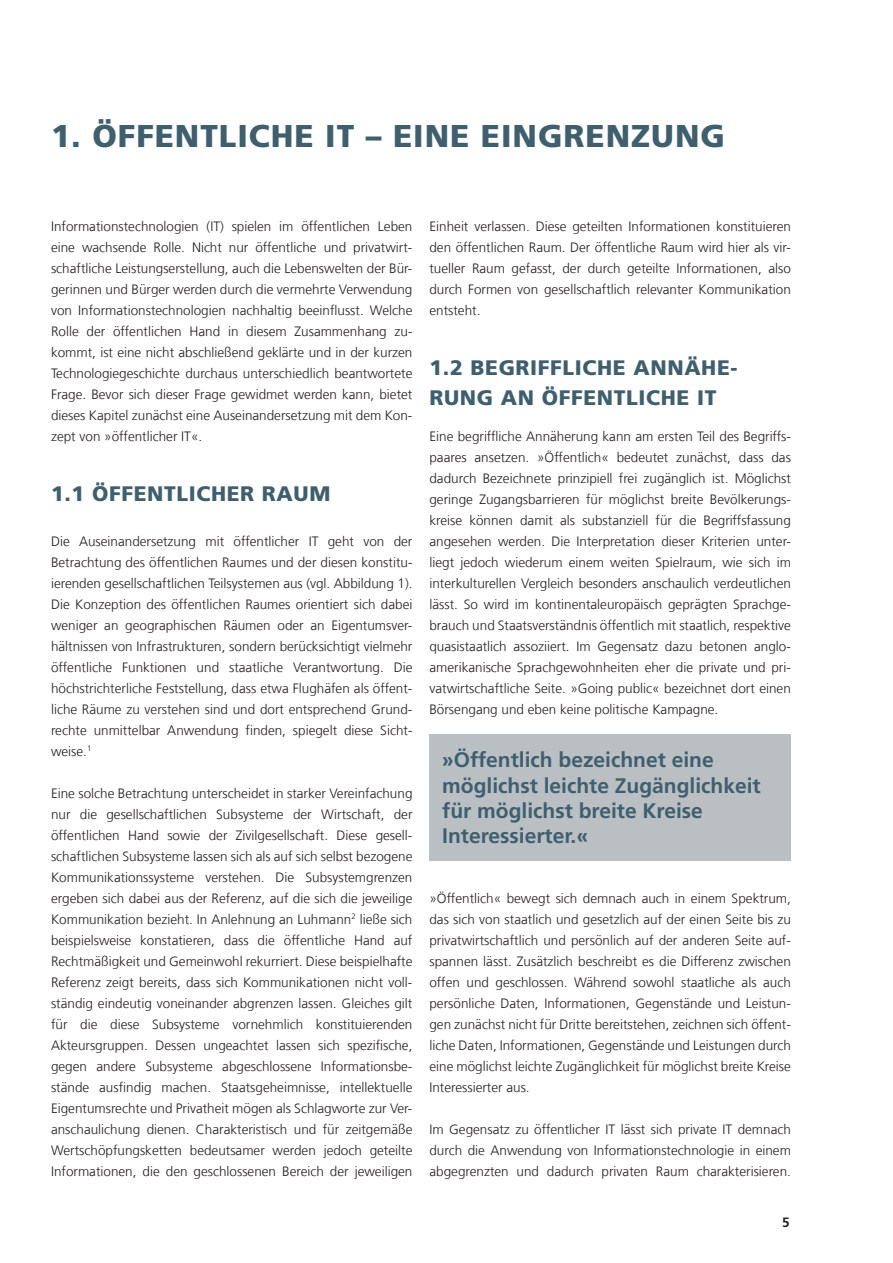
<style>
.page{position:relative;width:893px;height:1263px;background:#fff}
.page>*{position:absolute;margin:0;border:0;box-sizing:border-box;transform-origin:0 0}
.t1{font:900 31.5px "Frutiger LT Com";letter-spacing:.03em;color:#3f5f6e}
.t2{font:700 21px/25.2px "Frutiger LT Com";color:#3f5f6e}
.t3{font:900 21px/30px "Frutiger LT Com";letter-spacing:.03em;color:#3f5f6e}
.t4{font:300 13.5px/21px "Frutiger LT Com";color:#231f20;text-align:justify}
.t5{font:700 13.5px "Frutiger LT Com";color:#231f20}
</style>
<div class="page">
<div style="left:429px;top:735px;width:362px;height:126px;background:#babfc3"></div>
<h1 class="t1" style="left:51px;top:117px;width:675px">1. ÖFFENTLICHE IT – EINE EI NGRENZUNG</h1>
<p class="t4" style="left:51px;top:216px;width:363px;text-align:left">Informationstechnologien (IT) spielen im öffentlichen Leben eine wachsende Rolle. Nicht nur öffentliche und privatwirt&shy;schaftliche Leistungserstellung, auch die Lebenswelten der Bür&shy;gerinnen und Bürger werden durch die vermehrte Verwendung von Informationstechnologien nachhaltig beeinflusst. Welche Rolle der öffentlichen Hand in diesem Zusammenhang zu-- kommt, ist eine nicht abschließend geklärte und in der kurzen Technologiegeschichte durchaus unterschiedlich beantwortete Frage. Bevor sich dieser Frage gewidmet werden kann, bietet dieses Kapitel zunächst eine Auseinandersetzung mit dem Kon&shy;zept von »öffentlicher IT«.</p>
<h2 class="t3" style="left:51px;top:478px;width:281px">1.1 ÖFFENTLICHER RAUM</h2>
<p class="t4" style="left:51px;top:531px;width:363px;text-align:left">Die Auseinandersetzung mit öffentlicher IT geht von der Betrachtung des öffentlichen Raumes und der diesen konstitu&shy;ierenden gesellschaftlichen Teilsystemen aus (vgl. Abbildung 1).<br>Die Konzeption des öffentlichen Raumes orientiert sich dabei weniger an geographischen Räumen oder an Eigentumsver&shy;hältnissen von Infrastrukturen, sondern berücksichtigt vielmehr öffentliche Funktionen und staatliche Verantwortung. Die höchstrichterliche Feststellung, dass etwa Flughäfen als öffent&shy;liche Räume zu verstehen sind und dort entsprechend Grund&shy;rechte unmittelbar Anwendung finden, spiegelt diese Sicht------ weise.<sup>1</sup></p>
<p class="t4" style="left:51px;top:783px;width:363px">Eine solche Betrachtung unterscheidet in starker Vereinfachung nur die gesellschaftlichen Subsysteme der Wirtschaft, der öffentlichen Hand sowie der Zivilgesellschaft. Diese gesell&shy;schaftlichen Subsysteme lassen sich als auf sich selbst bezogene Kommunikationssysteme verstehen. Die Subsystemgrenzen ergeben sich dabei aus der Referenz, auf die sich die jeweilige Kommunikation bezieht. In Anlehnung an Luhmann<sup>2</sup> ließe sich beispielsweise konstatieren, dass die öffentliche Hand auf Rechtmäßigkeit und Gemeinwohl rekurriert. Diese beispielhafte Referenz zeigt bereits, dass sich Kommunikationen nicht voll&shy;ständig eindeutig voneinander abgrenzen lassen. Gleiches gilt für die diese Subsysteme vornehmlich konstituierenden Akteursgruppen. Dessen ungeachtet lassen sich spezifische, gegen andere Subsysteme abgeschlossene Informationsbe&shy;stände ausfindig machen. Staatsgeheimnisse, intellektuelle Eigentumsrechte und Privatheit mögen als Schlagworte zur Ver&shy;anschaulichung dienen. Charakteristisch und für zeitgemäße Wertschöpfungsketten bedeutsamer werden jedoch geteilte Informationen, die den geschlossenen Bereich der jeweiligen</p>
<p class="t4" style="left:429px;top:216px;width:363px">Einheit verlassen. Diese geteilten Informationen konstituieren den öffentlichen Raum. Der öffentliche Raum wird hier als vir&shy;tueller Raum gefasst, der durch geteilte Informationen, also durch Formen von gesellschaftlich relevanter Kommunikation entsteht.</p>
<h2 class="t3" style="left:429px;top:352px;width:310px">1.2 BEGRIFFLICHE ANNÄHE-<br>RUNG AN ÖFFENTLICHE IT</h2>
<p class="t4" style="left:429px;top:426px;width:363px">Eine begriffliche Annäherung kann am ersten Teil des Begriffs&shy;paares ansetzen. »Öffentlich« bedeutet zunächst, dass das dadurch Bezeichnete prinzipiell frei zugänglich ist. Möglichst geringe Zugangsbarrieren für möglichst breite Bevölkerungs&shy;kreise können damit als substanziell für die Begriffsfassung angesehen werden. Die Interpretation dieser Kriterien unter&shy;liegt jedoch wiederum einem weiten Spielraum, wie sich im interkulturellen Vergleich besonders anschaulich verdeutlichen lässt. So wird im kontinentaleuropäisch geprägten Sprachge&shy;brauch und Staatsverständnis öffentlich mit staatlich, respektive quasistaatlich assoziiert. Im Gegensatz dazu betonen anglo&shy;amerikanische Sprachgewohnheiten eher die private und pri&shy;vatwirtschaftliche Seite. »Going public« bezeichnet dort einen Börsengang und eben keine politische Kampagne.</p>
<h2 class="t2" style="left:442px;top:748px;width:320px">»Öffentlich bezeichnet eine möglichst leichte Zugänglichkeit für möglichst breite Kreise<br>Interessierter.«</h2>
<p class="t4" style="left:429px;top:888px;width:363px">»Öffentlich« bewegt sich demnach auch in einem Spektrum, das sich von staatlich und gesetzlich auf der einen Seite bis zu privatwirtschaftlich und persönlich auf der anderen Seite auf&shy;spannen lässt. Zusätzlich beschreibt es die Differenz zwischen offen und geschlossen. Während sowohl staatliche als auch persönliche Daten, Informationen, Gegenstände und Leistun&shy;gen zunächst nicht für Dritte bereitstehen, zeichnen sich öffent&shy;liche Daten, Informationen, Gegenstände und Leistungen durch eine möglichst leichte Zugänglichkeit für möglichst breite Kreise Interessierter aus.</p>
<p class="t4" style="left:429px;top:1119px;width:363px">Im Gegensatz zu öffentlicher IT lässt sich private IT demnach durch die Anwendung von Informationstechnologie in einem abgegrenzten und dadurch privaten Raum charakterisieren.</p>
<p class="t5" style="left:782px;top:1215px;width:9px">5</p>
</div>
